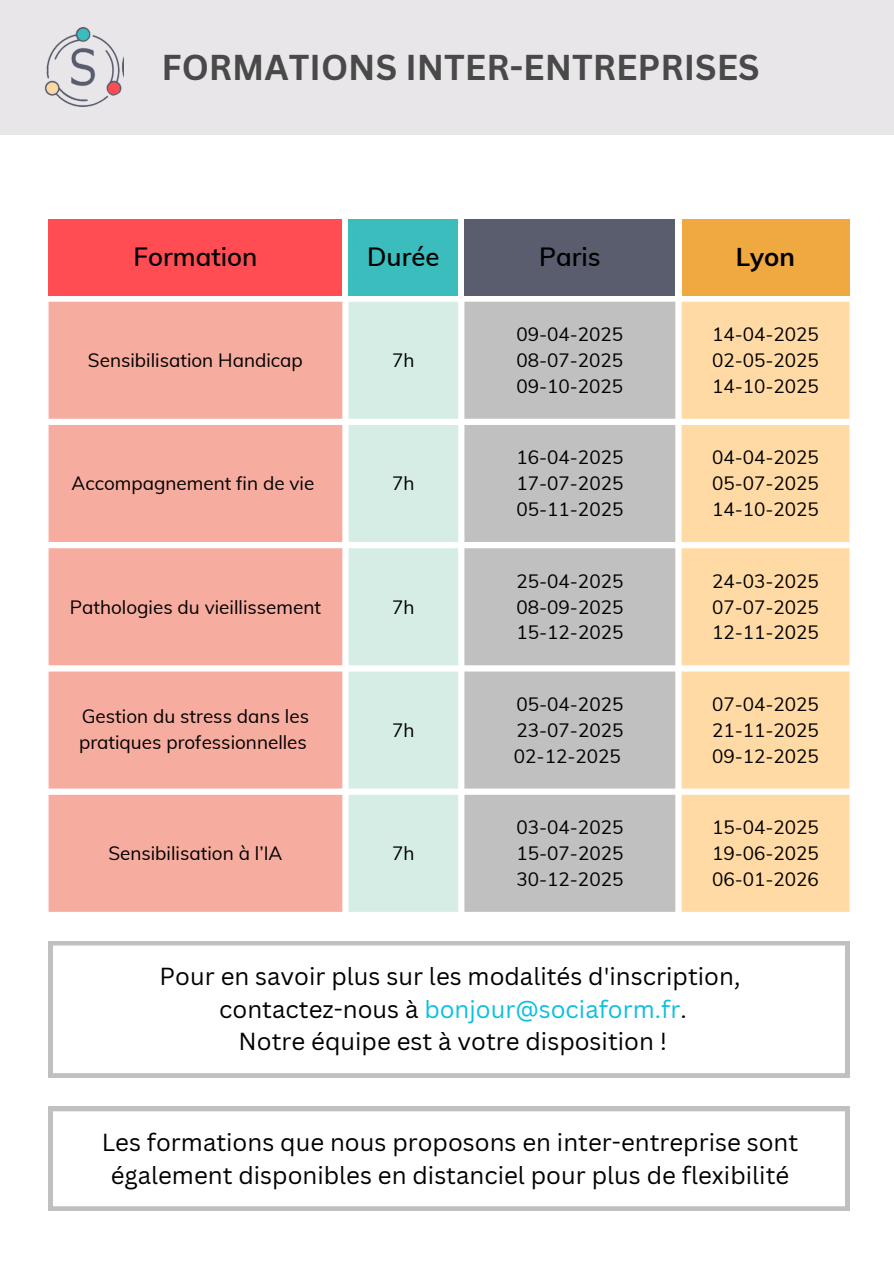
<style>
.page{position:relative;width:894px;height:1264px;background:#fff}
.page>*{position:absolute;margin:0;border:0;box-sizing:border-box;transform-origin:0 0}
.t1{font:700 34.95px "Canva Sans";color:#494949}
.t2{font:600 25.8px "Muli";color:#000}
.t3{font:700 25.8px "Muli";color:#000}
.t4{font:24px/32.7px "Canva Sans";color:#000;text-align:center}
.t5{font:24px "Canva Sans";color:#0cc0df}
.t6{font:18.9px/25.8px "Muli";color:#000}
.s1{color:#000}
</style>
<div class="page">
<div style="left:49px;top:219px;width:293px;height:76px;background:#ff4d53"></div>
<div style="left:348px;top:219px;width:110px;height:76px;background:#3bbdbd"></div>
<div style="left:464px;top:219px;width:211px;height:76px;background:#5a5d6e"></div>
<div style="left:681px;top:219px;width:168px;height:76px;background:#f0a840"></div>
<div style="left:49px;top:302px;width:293px;height:609px;background:#f6ac9e"></div>
<div style="left:348px;top:302px;width:110px;height:609px;background:#d6ede5"></div>
<div style="left:464px;top:302px;width:211px;height:609px;background:#c0c0c0"></div>
<div style="left:681px;top:302px;width:168px;height:609px;background:#ffdaa5"></div>
<div style="left:0;top:0;width:893px;height:134px;background:#e9e6ea"></div>
<img style="left:44px;top:27px;width:79px;height:80px">
<svg style="left:48px;top:941px;width:800px;height:136px"></svg>
<svg style="left:48px;top:1106px;width:800px;height:104px"></svg>
<p class="t1" style="left:161px;top:43px;width:599px">FORMATIONS INTER-ENTREPRISES</p>
<p class="t2" style="left:133px;top:240px;width:125px">Formation</p>
<h1 class="t2" style="left:367px;top:240px;width:74px">Durée</h1>
<p class="t2" style="left:539px;top:240px;width:63px">Paris</p>
<p class="t3" style="left:735px;top:240px;width:61px">Lyon</p>
<p class="t6" style="left:88px;top:347px;width:216px">Sensibilisation Handicap</p>
<p class="t6" style="left:392px;top:347px;width:24px">7h</p>
<p class="t6" style="left:71px;top:470px;width:244px">Accompagnement fin de vie</p>
<p class="t6" style="left:392px;top:470px;width:24px">7h</p>
<p class="t6" style="left:70px;top:593px;width:253px">Pathologies du vieillissement</p>
<p class="t6" style="left:392px;top:593px;width:24px">7h</p>
<p class="t6" style="left:79px;top:703px;width:231px">Gestion du stress dans les pratiques professionnelles</p>
<p class="t6" style="left:392px;top:716px;width:24px">7h</p>
<p class="t6" style="left:108px;top:840px;width:175px">Sensibilisation à l’IA</p>
<p class="t6" style="left:392px;top:840px;width:24px">7h</p>
<p class="t6" style="left:516px;top:321px;width:108px">09-04-2025</p>
<p class="t6" style="left:516px;top:347px;width:108px">08-07-2025</p>
<p class="t6" style="left:516px;top:373px;width:108px">09-10-2025</p>
<p class="t6" style="left:516px;top:444px;width:108px">16-04-2025</p>
<p class="t6" style="left:516px;top:470px;width:108px">17-07-2025</p>
<p class="t6" style="left:516px;top:496px;width:108px">05-11-2025</p>
<p class="t6" style="left:516px;top:567px;width:108px">25-04-2025</p>
<p class="t6" style="left:516px;top:593px;width:108px">08-09-2025</p>
<p class="t6" style="left:516px;top:619px;width:108px">15-12-2025</p>
<p class="t6" style="left:516px;top:691px;width:108px">05-04-2025</p>
<p class="t6" style="left:516px;top:716px;width:108px">23-07-2025</p>
<p class="t6" style="left:514px;top:742px;width:108px">02-12-2025</p>
<p class="t6" style="left:516px;top:814px;width:108px">03-04-2025</p>
<p class="t6" style="left:516px;top:840px;width:108px">15-07-2025</p>
<p class="t6" style="left:516px;top:866px;width:108px">30-12-2025</p>
<p class="t6" style="left:711px;top:321px;width:108px">14-04-2025</p>
<p class="t6" style="left:711px;top:347px;width:108px">02-05-2025</p>
<p class="t6" style="left:711px;top:373px;width:108px">14-10-2025</p>
<p class="t6" style="left:711px;top:444px;width:108px">04-04-2025</p>
<p class="t6" style="left:711px;top:470px;width:108px">05-07-2025</p>
<p class="t6" style="left:711px;top:496px;width:108px">14-10-2025</p>
<p class="t6" style="left:711px;top:567px;width:108px">24-03-2025</p>
<p class="t6" style="left:711px;top:593px;width:108px">07-07-2025</p>
<p class="t6" style="left:711px;top:619px;width:108px">12-11-2025</p>
<p class="t6" style="left:711px;top:691px;width:108px">07-04-2025</p>
<p class="t6" style="left:711px;top:716px;width:108px">21-11-2025</p>
<p class="t6" style="left:711px;top:742px;width:108px">09-12-2025</p>
<p class="t6" style="left:711px;top:814px;width:108px">15-04-2025</p>
<p class="t6" style="left:711px;top:840px;width:108px">19-06-2025</p>
<p class="t6" style="left:711px;top:866px;width:108px">06-01-2026</p>
<p class="t4" style="left:160px;top:959px;width:582px">Pour en savoir plus sur les modalités d'inscription,</p>
<p class="t5" style="left:219px;top:992px;width:469px"><span class="s1">contactez-nous à</span> bonjour@sociaform.fr<span class="s1">.</span></p>
<p class="t4" style="left:238px;top:1024px;width:430px">Notre équipe est à votre disposition !</p>
<p class="t4" style="left:102px;top:1125px;width:698px">Les formations que nous proposons en inter-entreprise sont également disponibles en distanciel pour plus de flexibilité</p>
</div>
